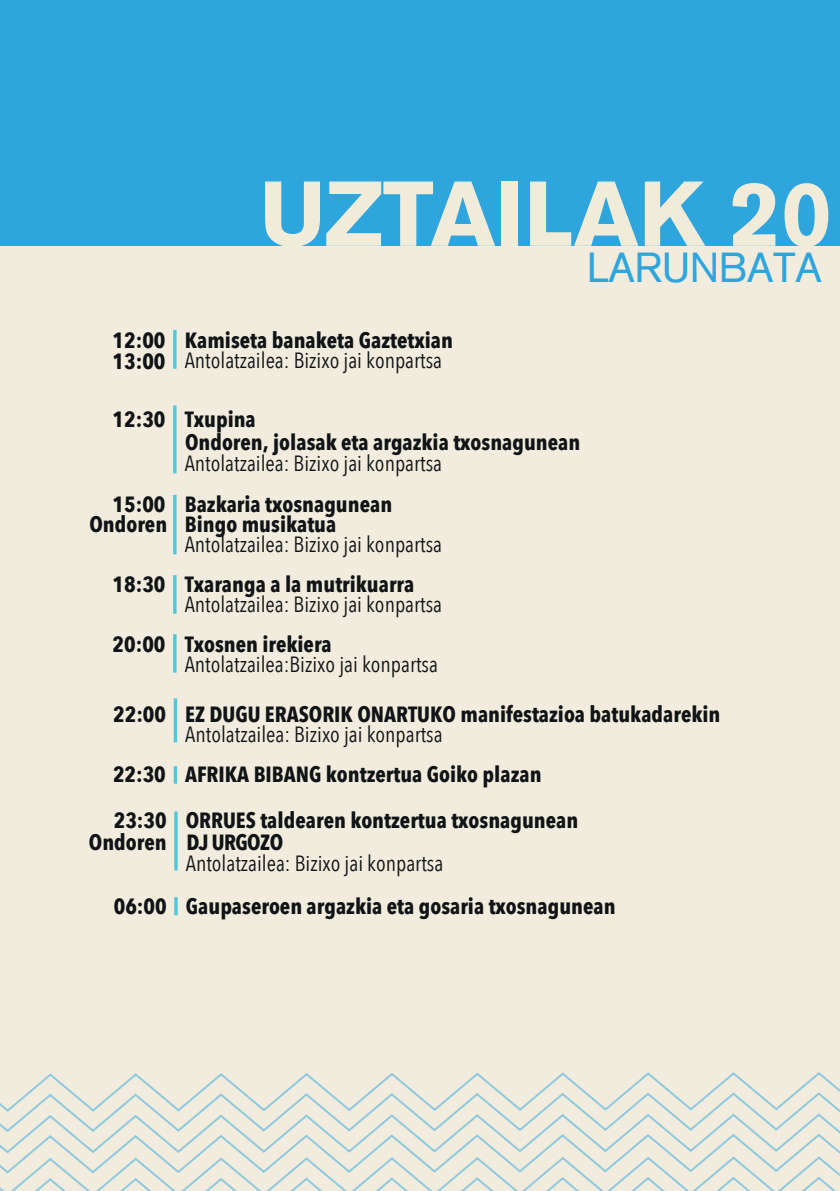
<style>
.page{position:relative;width:840px;height:1191px;background:#fff}
.page>*{position:absolute;margin:0;border:0;box-sizing:border-box;transform-origin:0 0}
.t1{font:700 91px "Akzidenz Grotesk BQ";color:#f1ecda}
.t2{font:41.6px "Akzidenz Grotesk BQ";letter-spacing:-.015em;color:#2ea6dd}
.t3{font:700 22px/20px "Avenir Next Condensed";color:#111416}
.t4{font:22px "Avenir Next Condensed";color:#111416}
.s1{font-weight:400}
</style>
<div class="page">
<div style="left:0;top:0;width:839px;height:1191px;background:#f1ecdd"></div>
<svg style="left:0;top:1072px;width:839px;height:119px"></svg>
<hr style="left:174px;top:897px;width:3px;height:18px;background:#51c7de">
<hr style="left:173px;top:330px;width:3px;height:39px;background:#51c7de">
<hr style="left:173px;top:405px;width:3px;height:68px;background:#51c7de">
<hr style="left:173px;top:495px;width:3px;height:59px;background:#51c7de">
<hr style="left:173px;top:575px;width:3px;height:38px;background:#51c7de">
<hr style="left:173px;top:634px;width:3px;height:38px;background:#51c7de">
<div style="left:0;top:0;width:839px;height:245px;background:#2ea6dd"></div>
<hr style="left:174px;top:698px;width:3px;height:44px;background:#51c7de">
<hr style="left:174px;top:811px;width:3px;height:59px;background:#51c7de">
<hr style="left:174px;top:766px;width:3px;height:17px;background:#51c7de">
<h1 class="t1" style="left:259px;top:161px;width:574px">UZTAILAK 20</h1>
<h2 class="t2" style="left:586px;top:243px;width:236px">LARUNBATA</h2>
<p class="t3" style="left:113px;top:331px;width:342px">12:00 Kamiseta banaketa Gaztetxian<br>13:00 <span class="s1">Antolatzailea: Bizixo jai konpartsa</span></p>
<p class="t3" style="left:113px;top:409px;width:145px">12:30 Txupina</p>
<p class="t4" style="left:184px;top:444px;width:259px">Antolatzailea: Bizixo jai konpartsa</p>
<p class="t3" style="left:89px;top:494px;width:304px;text-indent:23px">15:00 Bazkaria txosnagunean<br>Ondoren Bingo musikatua</p>
<p class="t4" style="left:184px;top:526px;width:259px">Antolatzailea: Bizixo jai konpartsa</p>
<p class="t3" style="left:113px;top:574px;width:303px">18:30 Txaranga a la mutrikuarra</p>
<p class="t4" style="left:184px;top:585px;width:259px">Antolatzailea: Bizixo jai konpartsa</p>
<p class="t3" style="left:113px;top:634px;width:220px">20:00 Txosnen irekiera</p>
<p class="t4" style="left:184px;top:645px;width:255px">Antolatzailea:Bizixo jai konpartsa</p>
<p class="t3" style="left:185px;top:432px;width:396px">Ondoren, jolasak eta argazkia txosnagunean</p>
<p class="t3" style="left:113px;top:703px;width:608px">22:00 EZ DUGU ERASORIK ONARTUKO manifestazioa batukadarekin</p>
<p class="t4" style="left:185px;top:715px;width:259px">Antolatzailea: Bizixo jai konpartsa</p>
<p class="t3" style="left:113px;top:764px;width:430px">22:30 AFRIKA BIBANG kontzertua Goiko plazan</p>
<p class="t3" style="left:114px;top:810px;width:466px">23:30 ORRUES taldearen kontzertua txosnagunean</p>
<p class="t4" style="left:186px;top:844px;width:259px">Antolatzailea: Bizixo jai konpartsa</p>
<p class="t3" style="left:89px;top:832px;width:196px">Ondoren DJ URGOZO</p>
<p class="t3" style="left:114px;top:896px;width:503px">06:00 Gaupaseroen argazkia eta gosaria txosnagunean</p>
</div>
